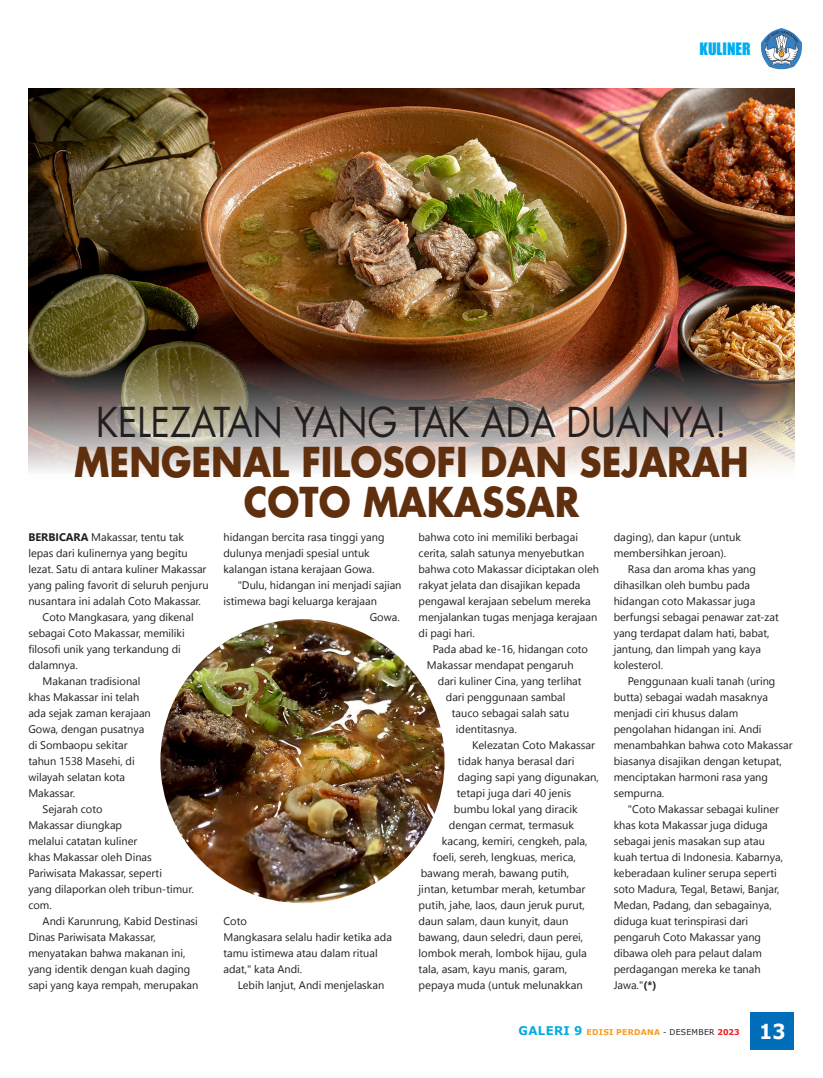
<style>
.page{position:relative;width:823px;height:1078px;background:#fff}
.page>*{position:absolute;margin:0;border:0;box-sizing:border-box;transform-origin:0 0}
.JUDUL_HL_6{font:700 40px "Futura";color:#602f0e;scale:.9 1}
.JUDUL_HL_6-2{font:40px "Futura";color:#231f20;scale:.9 1}
.naskah{font:700 20.7px "Verdana";color:#fff;scale:.9 1}
.Body_text{font:15.7px "Impact";color:#00aeef}
.Body_text-2{font:11px/16px "Leelawadee UI";color:#231f20}
.t1{font:700 8px "Verdana";letter-spacing:.035em;color:#f89c1c}
.s1{font-weight:700}
.s2{font-size:12px;color:#05aae0}
.s3{font-weight:400;color:#231f20}
.s4{color:#ee1d23}
</style>
<div class="page">
<div style="left:750px;top:1011px;width:43px;height:38px;background:#006eb9"></div>
<img style="left:761px;top:28px;width:41px;height:42px">
<img style="left:28px;top:88px;width:766px;height:383px">
<img style="left:160px;top:619px;width:284px;height:284px;border-radius:142px">
<p class="Body_text" style="left:699px;top:37px;width:53px">KULINER</p>
<p class="JUDUL_HL_6-2" style="left:96px;top:395px;width:702px">KELEZATAN YANG TAK ADA DUANYA!</p>
<p class="JUDUL_HL_6" style="left:74px;top:434px;width:750px">MENGENAL FILOSOFI DAN SEJARAH</p>
<p class="JUDUL_HL_6" style="left:244px;top:474px;width:374px">COTO MAKASSAR</p>
<p class="Body_text-2" style="left:28px;top:528px;width:182px"><span class="s1">BERBICARA</span> Makassar, tentu tak lepas dari kulinernya yang begitu lezat. Satu di antara kuliner Makassar yang paling favorit di seluruh penjuru nusantara ini adalah Coto Makassar.</p>
<p class="Body_text-2" style="left:28px;top:608px;width:167px;text-indent:14px">Coto Mangkasara, yang dikenal sebagai Coto Makassar, memiliki filosofi unik yang terkandung di dalamnya.</p>
<p class="Body_text-2" style="left:28px;top:672px;width:124px;text-indent:14px">Makanan tradisional khas Makassar ini telah ada sejak zaman kerajaan<br>Gowa, dengan pusatnya di Sombaopu sekitar tahun 1538 Masehi, di wilayah selatan kota<br>Makassar.</p>
<p class="Body_text-2" style="left:28px;top:800px;width:167px;text-indent:14px">Sejarah coto<br>Makassar diungkap<br>melalui catatan kuliner<br>khas Makassar oleh Dinas<br>Pariwisata Makassar, seperti<br>yang dilaporkan oleh tribun-timur. com.</p>
<p class="Body_text-2" style="left:28px;top:912px;width:171px;text-indent:14px">Andi Karunrung, Kabid Destinasi<br>Dinas Pariwisata Makassar, menyatakan bahwa makanan ini, yang identik dengan kuah daging sapi yang kaya rempah, merupakan</p>
<p class="Body_text-2" style="left:223px;top:528px;width:162px">hidangan bercita rasa tinggi yang dulunya menjadi spesial untuk kalangan istana kerajaan Gowa.</p>
<p class="Body_text-2" style="left:237px;top:576px;width:165px">"Dulu, hidangan ini menjadi sajian</p>
<p class="Body_text-2" style="left:223px;top:592px;width:155px">istimewa bagi keluarga kerajaan</p>
<p class="Body_text-2" style="left:369px;top:608px;width:31px">Gowa.</p>
<p class="Body_text-2" style="left:223px;top:912px;width:170px">Coto<br>Mangkasara selalu hadir ketika ada tamu istimewa atau dalam ritual adat," kata Andi.</p>
<p class="Body_text-2" style="left:237px;top:976px;width:148px">Lebih lanjut, Andi menjelaskan</p>
<p class="Body_text-2" style="left:418px;top:528px;width:182px">bahwa coto ini memiliki berbagai cerita, salah satunya menyebutkan bahwa coto Makassar diciptakan oleh rakyat jelata dan disajikan kepada pengawal kerajaan sebelum mereka menjalankan tugas menjaga kerajaan di pagi hari.</p>
<p class="Body_text-2" style="left:432px;top:640px;width:157px">Pada abad ke-16, hidangan coto</p>
<p class="Body_text-2" style="left:426px;top:656px;width:148px">Makassar mendapat pengaruh</p>
<p class="Body_text-2" style="left:437px;top:672px;width:145px">dari kuliner Cina, yang terlihat</p>
<p class="Body_text-2" style="left:445px;top:688px;width:121px">dari penggunaan sambal</p>
<p class="Body_text-2" style="left:451px;top:704px;width:119px">tauco sebagai salah satu</p>
<p class="Body_text-2" style="left:455px;top:720px;width:63px">identitasnya.</p>
<p class="Body_text-2" style="left:472px;top:736px;width:125px">Kelezatan Coto Makassar</p>
<p class="Body_text-2" style="left:457px;top:752px;width:118px">tidak hanya berasal dari</p>
<p class="Body_text-2" style="left:457px;top:768px;width:143px">daging sapi yang digunakan,</p>
<p class="Body_text-2" style="left:456px;top:784px;width:116px">tetapi juga dari 40 jenis</p>
<p class="Body_text-2" style="left:453px;top:800px;width:125px">bumbu lokal yang diracik</p>
<p class="Body_text-2" style="left:448px;top:816px;width:127px">dengan cermat, termasuk</p>
<p class="Body_text-2" style="left:441px;top:832px;width:147px">kacang, kemiri, cengkeh, pala,</p>
<p class="Body_text-2" style="left:432px;top:848px;width:145px">foeli, sereh, lengkuas, merica,</p>
<p class="Body_text-2" style="left:420px;top:864px;width:150px">bawang merah, bawang putih,</p>
<p class="Body_text-2" style="left:418px;top:880px;width:168px">jintan, ketumbar merah, ketumbar</p>
<p class="Body_text-2" style="left:418px;top:896px;width:168px">putih, jahe, laos, daun jeruk purut,</p>
<p class="Body_text-2" style="left:418px;top:912px;width:151px">daun salam, daun kunyit, daun</p>
<p class="Body_text-2" style="left:418px;top:928px;width:166px">bawang, daun seledri, daun perei,</p>
<p class="Body_text-2" style="left:418px;top:944px;width:170px">lombok merah, lombok hijau, gula</p>
<p class="Body_text-2" style="left:418px;top:960px;width:150px">tala, asam, kayu manis, garam,</p>
<p class="Body_text-2" style="left:418px;top:976px;width:166px">pepaya muda (untuk melunakkan</p>
<p class="Body_text-2" style="left:613px;top:528px;width:129px">daging), dan kapur (untuk membersihkan jeroan).</p>
<p class="Body_text-2" style="left:613px;top:560px;width:166px;text-indent:14px">Rasa dan aroma khas yang dihasilkan oleh bumbu pada hidangan coto Makassar juga berfungsi sebagai penawar zat-zat yang terdapat dalam hati, babat, jantung, dan limpah yang kaya kolesterol.</p>
<p class="Body_text-2" style="left:613px;top:672px;width:180px;text-indent:14px">Penggunaan kuali tanah (uring butta) sebagai wadah masaknya menjadi ciri khusus dalam pengolahan hidangan ini. Andi menambahkan bahwa coto Makassar biasanya disajikan dengan ketupat, menciptakan harmoni rasa yang sempurna.</p>
<p class="Body_text-2" style="left:613px;top:800px;width:171px;text-indent:14px">"Coto Makassar sebagai kuliner khas kota Makassar juga diduga sebagai jenis masakan sup atau kuah tertua di Indonesia. Kabarnya, keberadaan kuliner serupa seperti soto Madura, Tegal, Betawi, Banjar,<br>Medan, Padang, dan sebagainya, diduga kuat terinspirasi dari pengaruh Coto Makassar yang dibawa oleh para pelaut dalam perdagangan mereka ke tanah<br>Jawa."<span class="s1">(*)</span></p>
<p class="t1" style="left:518px;top:1026px;width:222px"><span class="s2">GALERI 9</span> EDISI PERDANA <span class="s3">- DESEMBER</span> <span class="s4">2023</span></p>
<p class="naskah" style="left:758px;top:1016px;width:31px">13</p>
</div>
